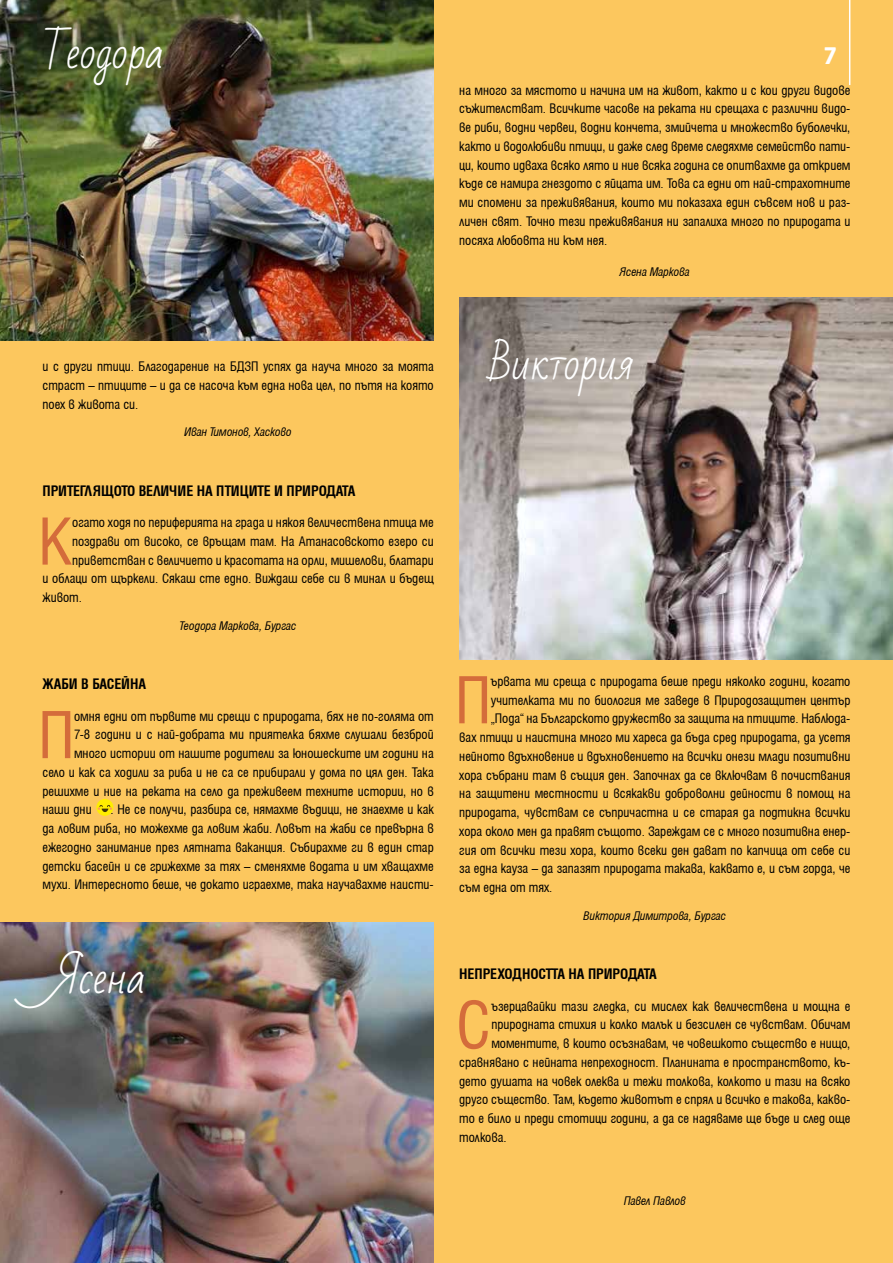
<style>
.page{position:relative;width:893px;height:1263px;background:#fcc75e}
.page>*{position:absolute;margin:0;border:0;box-sizing:border-box;transform-origin:0 0}
.t1{font:condensed 73.65px "Helen Bg";color:#d46c3b}
.t2{font:42px "Bad Script";color:#fff}
.t3{font:700 22.5px "Neo Sans Pro";color:#fff}
.t4{font:700 condensed 16.5px "Helen Bg";letter-spacing:-.01em;color:#000}
.t5{font:condensed 15px/18.8px "Helen Bg";color:#000;text-align:justify}
.t6{font:italic condensed 13.5px "Helen Bg";color:#000}
</style>
<div class="page">
<img style="left:0;top:923px;width:434px;height:340px">
<img style="left:0;top:0;width:434px;height:340px">
<img style="left:459px;top:298px;width:434px;height:361px">
<div style="left:96px;top:799px;width:17px;height:17px;background:#ffed00;border-radius:50%"></div>
<svg style="left:98px;top:805px;width:14px;height:7px"></svg>
<hr style="left:849px;top:0;width:1px;height:85px;background:#fff">
<h2 class="t2" style="left:42px;top:29px;width:124px">Теодора</h2>
<p class="t5" style="left:43px;top:357px;width:393px">и с други птици. Благодарение на БДЗП успях да науча много за моята страст – птиците – и да се насоча към една нова цел, по пътя на която поех в живота си.</p>
<p class="t6" style="left:185px;top:424px;width:109px">Иван Тимонов, Хасково</p>
<p class="t4" style="left:43px;top:481px;width:314px">ПРИТЕГЛЯЩОТО ВЕЛИЧИЕ НА ПТИЦИТЕ И ПРИРОДАТА</p>
<h1 class="t1" style="left:38px;top:500px;width:35px">К</h1>
<p class="t5" style="left:72px;top:513px;width:363px">огато ходя по периферията на града и някоя величествена птица ме</p>
<p class="t5" style="left:72px;top:531px;width:363px">поздрави от високо, се връщам там. На Атанасовското езеро си</p>
<p class="t5" style="left:72px;top:550px;width:363px">приветстван с величието и красотата на орли, мишелови, блатари</p>
<p class="t5" style="left:43px;top:569px;width:393px">и облаци от щъркели. Сякаш сте едно. Виждаш себе си в минал и бъдещ</p>
<p class="t5" style="left:43px;top:588px;width:41px">живот.</p>
<p class="t6" style="left:180px;top:618px;width:118px">Теодора Маркова, Бургас</p>
<p class="t4" style="left:43px;top:674px;width:105px">ЖАБИ В БАСЕЙНА</p>
<h1 class="t1" style="left:38px;top:693px;width:37px">П</h1>
<p class="t5" style="left:74px;top:706px;width:361px">омня едни от първите ми срещи с природата, бях не по-голяма от</p>
<p class="t5" style="left:74px;top:725px;width:361px">7-8 години и с най-добрата ми приятелка бяхме слушали безброй</p>
<p class="t5" style="left:74px;top:744px;width:361px">много истории от нашите родители за юношеските им години на</p>
<p class="t5" style="left:43px;top:762px;width:393px">село и как са ходили за риба и не са се прибирали у дома по цял ден. Така</p>
<p class="t5" style="left:43px;top:781px;width:393px">решихме и ние на реката на село да преживеем техните истории, но в</p>
<p class="t5" style="left:43px;top:800px;width:51px">наши дни</p>
<p class="t5" style="left:43px;top:800px;width:393px;text-indent:68px">. Не се получи, разбира се, нямахме въдици, не знаехме и как да ловим риба, но можехме да ловим жаби. Ловът на жаби се превърна в ежегодно занимание през лятната ваканция. Събирахме ги в един стар детски басейн и се грижехме за тях – сменяхме водата и им хващахме мухи. Интересното беше, че докато играехме, така научавахме наисти-</p>
<h2 class="t2" style="left:58px;top:954px;width:90px">Ясена</h2>
<h3 class="t3" style="left:823px;top:41px;width:16px">7</h3>
<p class="t5" style="left:459px;top:80px;width:393px">на много за мястото и начина им на живот, както и с кои други видове съжителстват. Всичките часове на реката ни срещаха с различни видо&shy;ве риби, водни червеи, водни кончета, змийчета и множество буболечки, както и водолюбиви птици, и даже след време следяхме семейство пати&shy;ци, които идваха всяко лято и ние всяка година се опитвахме да открием къде се намира гнездото с яйцата им. Това са едни от най-страхотните ми спомени за преживявания, които ми показаха един съвсем нов и раз&shy;личен свят. Точно тези преживявания ни запалиха много по природата и посяха любовта ни към нея.</p>
<p class="t6" style="left:620px;top:264px;width:72px">Ясена Маркова</p>
<h2 class="t2" style="left:490px;top:340px;width:144px">Виктория</h2>
<h1 class="t1" style="left:455px;top:658px;width:37px">П</h1>
<p class="t5" style="left:491px;top:671px;width:361px">ървата ми среща с природата беше преди няколко години, когато</p>
<p class="t5" style="left:491px;top:690px;width:361px">учителката ми по биология ме заведе в Природозащитен център</p>
<p class="t5" style="left:491px;top:709px;width:361px">„Пода“ на Българското дружество за защита на птиците. Наблюда-</p>
<p class="t5" style="left:459px;top:728px;width:393px">вах птици и наистина много ми хареса да бъда сред природата, да усетя</p>
<p class="t5" style="left:459px;top:746px;width:393px">нейното вдъхновение и вдъхновението на всички онези млади позитивни</p>
<p class="t5" style="left:459px;top:765px;width:393px">хора събрани там в същия ден. Започнах да се включвам в почиствания</p>
<p class="t5" style="left:459px;top:784px;width:393px">на защитени местности и всякакви доброволни дейности в помощ на</p>
<p class="t5" style="left:459px;top:803px;width:393px">природата, чувствам се съпричастна и се старая да подтикна всички</p>
<p class="t5" style="left:459px;top:821px;width:393px">хора около мен да правят същото. Зареждам се с много позитивна енер-</p>
<p class="t5" style="left:459px;top:840px;width:393px">гия от всички тези хора, които всеки ден дават по капчица от себе си</p>
<p class="t5" style="left:459px;top:859px;width:393px">за една кауза – да запазят природата такава, каквато е, и съм горда, че</p>
<p class="t5" style="left:459px;top:878px;width:95px">съм една от тях.</p>
<p class="t6" style="left:583px;top:908px;width:144px">Виктория Димитрова, Бургас</p>
<p class="t4" style="left:459px;top:964px;width:199px">НЕПРЕХОДНОСТТА НА ПРИРОДАТА</p>
<h1 class="t1" style="left:456px;top:983px;width:37px">С</h1>
<p class="t5" style="left:491px;top:996px;width:361px">ъзерцавайки тази гледка, си мислех как величествена и мощна е</p>
<p class="t5" style="left:491px;top:1015px;width:361px">природната стихия и колко малък и безсилен се чувствам. Обичам</p>
<p class="t5" style="left:491px;top:1034px;width:361px">моментите, в които осъзнавам, че човешкото същество е нищо,</p>
<p class="t5" style="left:459px;top:1052px;width:393px">сравнявано с нейната непреходност. Планината е пространството, къ-</p>
<p class="t5" style="left:459px;top:1071px;width:393px">дето душата на човек олеква и тежи толкова, колкото и тази на всяко</p>
<p class="t5" style="left:459px;top:1090px;width:393px">друго същество. Там, където животът е спрял и всичко е такова, какво-</p>
<p class="t5" style="left:459px;top:1109px;width:393px">то е било и преди стотици години, а да се надяваме ще бъде и след още</p>
<p class="t5" style="left:459px;top:1127px;width:49px">толкова.</p>
<p class="t6" style="left:624px;top:1193px;width:63px">Павел Павлов</p>
</div>
